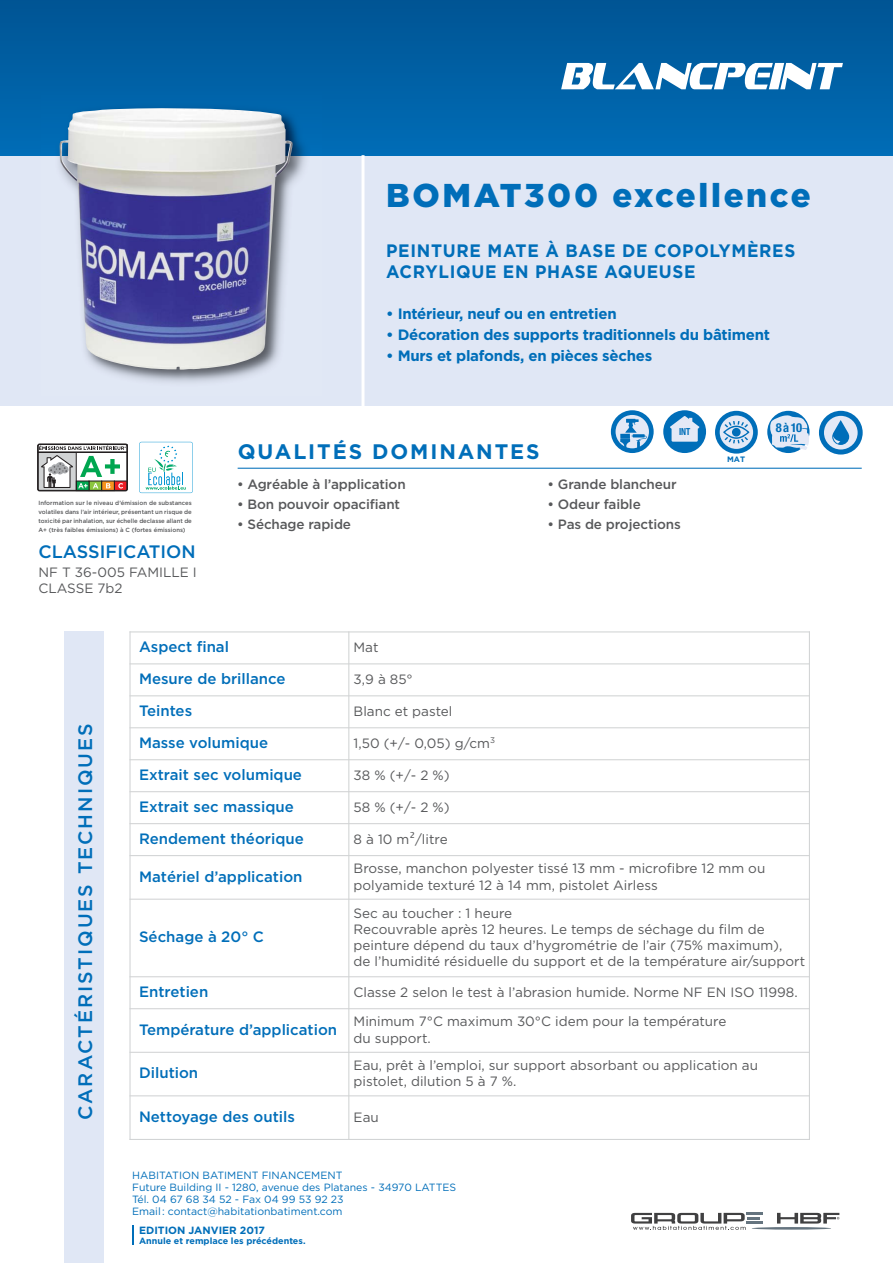
<style>
.page{position:relative;width:893px;height:1263px;background:#fff}
.page>*{position:absolute;margin:0;border:0;box-sizing:border-box;transform-origin:0 0}
.t1{font:900 33px "Gotham";letter-spacing:.08em;color:#006eb9}
.t2{font:700 21px "Gotham";letter-spacing:.09em;color:#006eb9}
.t3{font:500 19.5px "Gotham";letter-spacing:.1em;color:#006eb9}
.t4{font:700 18px/21.6px "Gotham";letter-spacing:.04em;color:#006eb9;scale:.95 1}
.t5{font:500 18px "Gotham";color:#006eb9}
.t6{font:500 15px "Gotham";color:#006eb9}
.t7{font:700 15px "Gotham";letter-spacing:-.02em;color:#006eb9}
.t8{font:13.5px/16.2px "Gotham";color:#58595b}
.t9{font:500 13.5px "Gotham";letter-spacing:-.01em;color:#58595b}
.t10{font:700 condensed 12.3px "Helvetica Neue";color:#006eb9}
.t11{font:10.5px/12px "Gotham";color:#006eb9}
.t12{font:700 10.5px "Gotham";color:#006eb9}
.t13{font:700 condensed 9.75px "Helvetica Neue";color:#006eb9;scale:.89 1}
.t14{font:700 9px "Gotham";color:#006eb9}
.t15{font:700 7.8px "Gotham";color:#006eb9}
.t16{font:500 6px/9px "Gotham";color:#58595b;text-align:justify}
.s1{font-family:"Lucida Grande"}
</style>
<div class="page">
<div style="left:0;top:155px;width:892px;height:250px;background:#e0e7f5"></div>
<div style="left:0;top:0;width:892px;height:155px;background:linear-gradient(to bottom,#005494,#006cb6)"></div>
<svg style="left:561px;top:63px;width:282px;height:26px"></svg>
<img style="left:41px;top:93px;width:281px;height:289px">
<img style="left:59px;top:108px;width:234px;height:262px">
<svg style="left:611px;top:410px;width:43px;height:43px"></svg>
<div style="left:663px;top:410px;width:43px;height:43px;background:#006eb9;border-radius:50%"></div>
<svg style="left:670px;top:416px;width:29px;height:26px"></svg>
<div style="left:767px;top:411px;width:42px;height:42px;background:#006eb9;border-radius:50%"></div>
<svg style="left:769px;top:415px;width:40px;height:35px"></svg>
<svg style="left:715px;top:411px;width:43px;height:43px"></svg>
<svg style="left:819px;top:411px;width:44px;height:44px"></svg>
<hr style="left:361px;top:155px;width:3px;height:253px;background:#fff">
<svg style="left:37px;top:443px;width:90px;height:49px"></svg>
<svg style="left:38px;top:444px;width:90px;height:47px"></svg>
<svg style="left:139px;top:442px;width:54px;height:51px"></svg>
<hr style="left:238px;top:468px;width:624px;height:1px;background:#006eb9">
<div style="left:64px;top:631px;width:39px;height:632px;background:#e0e7f5"></div>
<hr style="left:132px;top:1225px;width:2px;height:20px;background:#006eb9">
<hr style="left:752px;top:1227px;width:79px;height:3px;background:#65747f;border-radius:50%">
<svg style="left:631px;top:1213px;width:132px;height:17px"></svg>
<svg style="left:777px;top:1213px;width:62px;height:11px"></svg>
<hr style="left:129px;top:631px;width:2px;height:509px;background:#d1d3d4">
<hr style="left:348px;top:631px;width:1px;height:509px;background:#d1d3d4">
<hr style="left:809px;top:631px;width:1px;height:509px;background:#d1d3d4">
<hr style="left:129px;top:631px;width:681px;height:1px;background:#d1d3d4">
<hr style="left:129px;top:663px;width:681px;height:1px;background:#d1d3d4">
<hr style="left:129px;top:695px;width:681px;height:1px;background:#d1d3d4">
<hr style="left:129px;top:727px;width:681px;height:1px;background:#d1d3d4">
<hr style="left:129px;top:759px;width:681px;height:1px;background:#d1d3d4">
<hr style="left:129px;top:791px;width:681px;height:1px;background:#d1d3d4">
<hr style="left:129px;top:823px;width:681px;height:1px;background:#d1d3d4">
<hr style="left:129px;top:855px;width:681px;height:1px;background:#d1d3d4">
<hr style="left:129px;top:899px;width:681px;height:1px;background:#d1d3d4">
<hr style="left:129px;top:976px;width:681px;height:1px;background:#d1d3d4">
<hr style="left:129px;top:1008px;width:681px;height:1px;background:#d1d3d4">
<hr style="left:129px;top:1052px;width:681px;height:1px;background:#d1d3d4">
<hr style="left:129px;top:1095px;width:681px;height:1px;background:#d1d3d4">
<hr style="left:129px;top:1139px;width:681px;height:1px;background:#d1d3d4">
<h1 class="t1" style="left:386px;top:184px;width:426px">BOMAT300 excellence</h1>
<h3 class="t4" style="left:386px;top:240px;width:432px">PEINTURE MATE À BASE DE COPOLYMÈRES<br>ACRYLIQUE EN PHASE AQUEUSE</h3>
<p class="t7" style="left:386px;top:305px;width:232px">• Intérieur, neuf ou en entretien</p>
<p class="t7" style="left:386px;top:326px;width:385px">• Décoration des supports traditionnels du bâtiment</p>
<p class="t7" style="left:386px;top:347px;width:268px">• Murs et plafonds, en pièces sèches</p>
<p class="t16" style="left:38px;top:499px;width:155px">Information sur le niveau d’émission de substances volatiles dans l’air intérieur, présentant un risque de toxicité par inhalation, sur échelle declasse allant de A+ (très faibles émissions) à C (fortes émissions)</p>
<h3 class="t5" style="left:38px;top:545px;width:159px">CLASSIFICATION</h3>
<p class="t8" style="left:38px;top:565px;width:160px">NF T 36-005 FAMILLE I<br>CLASSE 7b2</p>
<h2 class="t2" style="left:238px;top:440px;width:303px">QUALITÉS DOMINANTES</h2>
<p class="t9" style="left:237px;top:479px;width:170px">• Agréable à l’application</p>
<p class="t9" style="left:237px;top:499px;width:165px">• Bon pouvoir opacifiant</p>
<p class="t9" style="left:237px;top:519px;width:115px">• Séchage rapide</p>
<p class="t13" style="left:679px;top:428px;width:14px">INT</p>
<p class="t9" style="left:547px;top:479px;width:131px">• Grande blancheur</p>
<p class="t9" style="left:547px;top:499px;width:95px">• Odeur faible</p>
<p class="t9" style="left:547px;top:519px;width:135px">• Pas de projections</p>
<p class="t15" style="left:727px;top:457px;width:19px">MAT</p>
<p class="t10" style="left:776px;top:423px;width:28px">8 à 10</p>
<h3 class="t3" style="left:78px;top:1120px;width:398px;rotate:-90deg">CARACTÉRISTIQUES TECHNIQUES</h3>
<p class="t6" style="left:139px;top:641px;width:92px">Aspect final</p>
<p class="t8" style="left:354px;top:640px;width:26px">Mat</p>
<p class="t6" style="left:139px;top:673px;width:148px">Mesure de brillance</p>
<p class="t8" style="left:354px;top:672px;width:61px">3,9 à 85°</p>
<p class="t6" style="left:139px;top:705px;width:55px">Teintes</p>
<p class="t8" style="left:354px;top:704px;width:100px">Blanc et pastel</p>
<p class="t6" style="left:139px;top:737px;width:131px">Masse volumique</p>
<p class="t8" style="left:354px;top:736px;width:143px">1,50 (+/- 0,05) g/cm<sup>3</sup></p>
<p class="t6" style="left:139px;top:769px;width:164px">Extrait sec volumique</p>
<p class="t8" style="left:354px;top:768px;width:98px">38 % (+/- 2 %)</p>
<p class="t6" style="left:139px;top:801px;width:156px">Extrait sec massique</p>
<p class="t8" style="left:354px;top:800px;width:98px">58 % (+/- 2 %)</p>
<p class="t6" style="left:139px;top:833px;width:166px">Rendement théorique</p>
<p class="t8" style="left:354px;top:832px;width:96px">8 à 10 m<span class="s1">²</span>/litre</p>
<p class="t6" style="left:139px;top:871px;width:165px">Matériel d’application</p>
<p class="t8" style="left:354px;top:861px;width:413px">Brosse, manchon polyester tissé 13 mm - microfibre 12 mm ou polyamide texturé 12 à 14 mm, pistolet Airless</p>
<p class="t6" style="left:139px;top:931px;width:126px">Séchage à 20° C</p>
<p class="t8" style="left:354px;top:906px;width:453px">Sec au toucher : 1 heure<br>Recouvrable après 12 heures. Le temps de séchage du film de peinture dépend du taux d’hygrométrie de l’air (75% maximum),<br>de l’humidité résiduelle du support et de la température air/support</p>
<p class="t6" style="left:139px;top:986px;width:71px">Entretien</p>
<p class="t8" style="left:354px;top:985px;width:445px">Classe 2 selon le test à l’abrasion humide. Norme NF EN ISO 11998.</p>
<p class="t6" style="left:139px;top:1024px;width:200px">Température d’application</p>
<p class="t8" style="left:354px;top:1015px;width:374px">Minimum 7°C maximum 30°C idem pour la température du support.</p>
<p class="t6" style="left:139px;top:1067px;width:61px">Dilution</p>
<p class="t8" style="left:354px;top:1058px;width:406px">Eau, prêt à l’emploi, sur support absorbant ou application au pistolet, dilution 5 à 7 %.</p>
<p class="t6" style="left:139px;top:1111px;width:157px">Nettoyage des outils</p>
<p class="t8" style="left:354px;top:1110px;width:27px">Eau</p>
<p class="t11" style="left:132px;top:1170px;width:326px">HABITATION BATIMENT FINANCEMENT<br>Future Building II - 1280, avenue des Platanes - 34970 LATTES Tél. 04 67 68 34 52 - Fax 04 99 53 92 23<br>Email : contact@habitationbatiment.com</p>
<p class="t12" style="left:139px;top:1224px;width:127px">EDITION JANVIER 2017</p>
<p class="t14" style="left:139px;top:1236px;width:168px">Annule et remplace les précédentes.</p>
</div>
